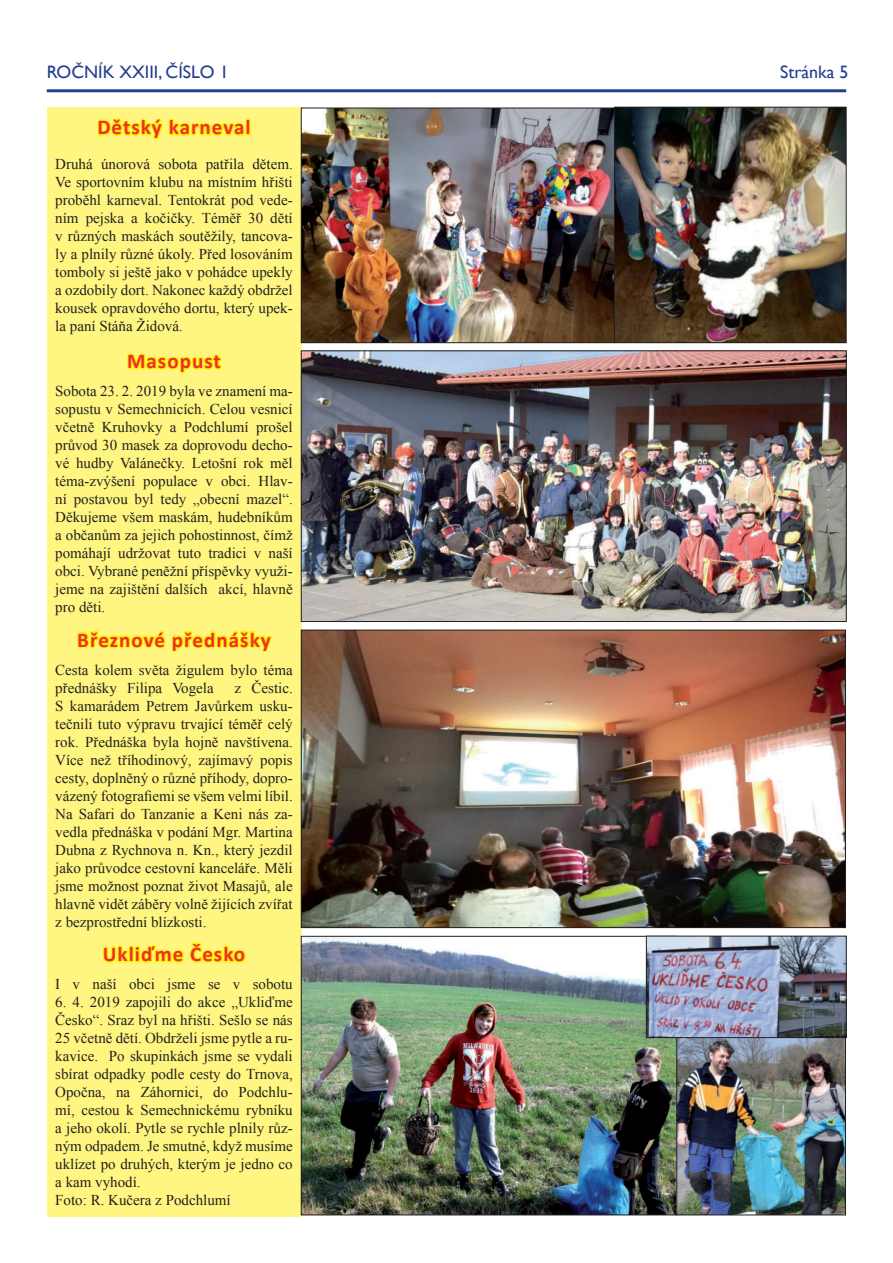
<style>
.page{position:relative;width:893px;height:1263px;background:#fff}
.page>*{position:absolute;margin:0;border:0;box-sizing:border-box;transform-origin:0 0}
.t1{font:700 21px "Calibri";letter-spacing:.05em;color:#ee2e2a}
.t2{font:18px "Gill Sans";color:#253f8e}
.t3{font:15px/18px "Times New Roman";color:#231f20;text-align:justify}
</style>
<div class="page">
<hr style="left:47px;top:89px;width:799px;height:3px;background:#253f8e">
<div style="left:47px;top:107px;width:254px;height:1109px;background:#fff681"></div>
<svg style="left:97px;top:118px;width:154px;height:22px"></svg>
<svg style="left:102px;top:942px;width:144px;height:21px"></svg>
<svg style="left:77px;top:630px;width:195px;height:22px"></svg>
<svg style="left:127px;top:353px;width:95px;height:21px"></svg>
<img style="left:303px;top:938px;width:372px;height:275px">
<div style="left:301px;top:936px;width:376px;height:279px;border:1px solid #231f20"></div>
<img style="left:679px;top:1038px;width:165px;height:175px">
<div style="left:677px;top:1025px;width:169px;height:190px;border:1px solid #231f20"></div>
<img style="left:648px;top:938px;width:196px;height:98px">
<div style="left:646px;top:936px;width:200px;height:102px;border:1px solid #231f20"></div>
<img style="left:301px;top:107px;width:543px;height:234px">
<div style="left:301px;top:108px;width:314px;height:235px;border:1px solid #231f20"></div>
<div style="left:614px;top:107px;width:232px;height:236px;border:1px solid #231f20"></div>
<img style="left:303px;top:353px;width:541px;height:267px">
<div style="left:301px;top:351px;width:545px;height:271px;border:1px solid #231f20"></div>
<img style="left:303px;top:632px;width:541px;height:294px">
<div style="left:301px;top:630px;width:545px;height:298px;border:1px solid #231f20"></div>
<p class="t2" style="left:47px;top:62px;width:183px">Ročník XXIII, číSlo 1</p>
<p class="t2" style="left:780px;top:61px;width:70px">Stránka 5</p>
<h1 class="t1" style="left:97px;top:114px;width:155px">Dětský karneval</h1>
<p class="t3" style="left:55px;top:155px;width:239px">Druhá únorová sobota patřila dětem.<br>Ve sportovním klubu na místním hřišti proběhl karneval. Tentokrát pod vede&shy;ním pejska a kočičky. Téměř 30 dětí v různých maskách soutěžily, tancova&shy;ly a plnily různé úkoly. Před losováním tomboly si ještě jako v pohádce upekly a ozdobily dort. Nakonec každý obdržel kousek opravdového dortu, který upek&shy;la paní Stáňa Židová.</p>
<h1 class="t1" style="left:127px;top:348px;width:95px">Masopust</h1>
<p class="t3" style="left:55px;top:382px;width:239px">Sobota 23. 2. 2019 byla ve znamení ma&shy;sopustu v Semechnicích. Celou vesnicí včetně Kruhovky a Podchlumí prošel průvod 30 masek za doprovodu decho&shy;vé hudby Valánečky. Letošní rok měl téma-zvýšení populace v obci. Hlav&shy;ní postavou byl tedy „obecní mazel“.<br>Děkujeme všem maskám, hudebníkům a občanům za jejich pohostinnost, čímž pomáhají udržovat tuto tradici v naší obci. Vybrané peněžní příspěvky využi&shy;jeme na zajištění dalších akcí, hlavně pro děti.</p>
<h1 class="t1" style="left:77px;top:626px;width:195px">Březnové přednášky</h1>
<p class="t3" style="left:55px;top:660px;width:239px">Cesta kolem světa žigulem bylo téma přednášky Filipa Vogela</p>
<p class="t3" style="left:55px;top:678px;width:239px;text-indent:179px">z Čestic.<br>S kamarádem Petrem Javůrkem usku&shy;tečnili tuto výpravu trvající téměř celý rok. Přednáška byla hojně navštívena.<br>Více než tříhodinový, zajímavý popis cesty, doplněný o různé příhody, dopro&shy;vázený fotografiemi se všem velmi líbil.<br>Na Safari do Tanzanie a Keni nás za&shy;vedla přednáška v podání Mgr. Martina Dubna z Rychnova n. Kn., který jezdil jako průvodce cestovní kanceláře. Měli jsme možnost poznat život Masajů, ale hlavně vidět záběry volně žijících zvířat z bezprostřední blízkosti.</p>
<h1 class="t1" style="left:103px;top:941px;width:144px">Ukliďme Česko</h1>
<p class="t3" style="left:55px;top:975px;width:239px">I v naší obci jsme se v sobotu</p>
<p class="t3" style="left:55px;top:993px;width:239px;text-align:left">6. 4. 2019 zapojili do akce „Ukliďme Česko“. Sraz byl na hřišti. Sešlo se nás 25 včetně dětí. Obdrželi jsme pytle a ru&shy;kavice. Po skupinkách jsme se vydali sbírat odpadky podle cesty do Trnova, Opočna, na Záhornici, do Podchlu&shy;mí, cestou k Semechnickému rybníku a jeho okolí. Pytle se rychle plnily růz&shy;ným odpadem. Je smutné, když musíme uklízet po druhých, kterým je jedno co a kam vyhodí.<br>Foto: R. Kučera z Podchlumí</p>
</div>
